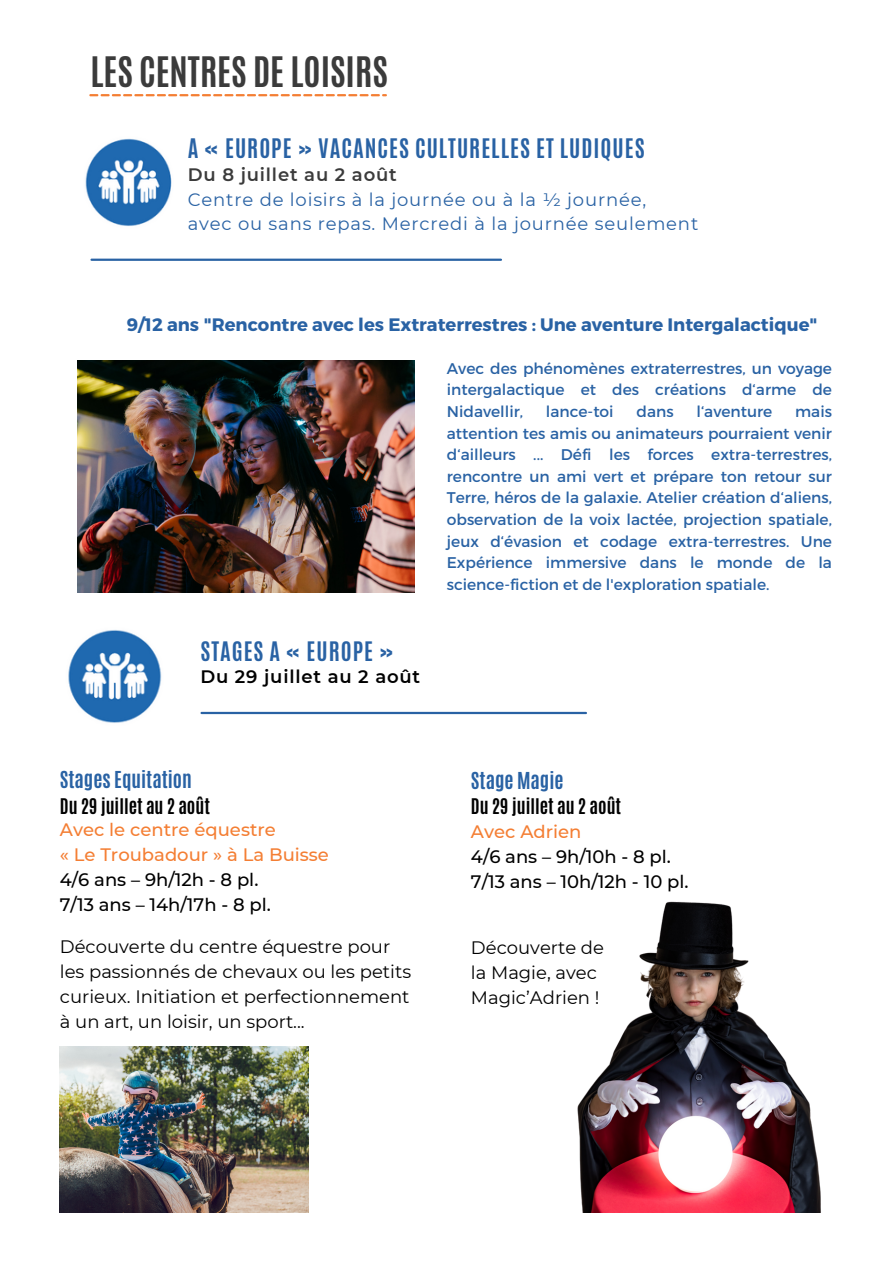
<style>
.page{position:relative;width:894px;height:1264px;background:#fff}
.page>*{position:absolute;margin:0;border:0;box-sizing:border-box;transform-origin:0 0}
.t1{font:700 35.1px "Antonio";color:#3b3b3b}
.t2{font:700 22.5px "Antonio";letter-spacing:.045em;color:#2962a4}
.t3{font:700 22.35px "Antonio";letter-spacing:.045em;color:#2962a4}
.t4{font:700 19.5px "Antonio";color:#2962a4}
.t5{font:18px/24.8px "Montserrat";color:#000}
.t6{font:500 18px/24.6px "Montserrat";color:#000}
.t7{font:18px/24.8px "Montserrat";letter-spacing:.045em;color:#2962a4}
.t8{font:700 18px "Montserrat";color:#2962a4}
.t9{font:500 18px/22.5px "Montserrat";color:#f47e33}
.t10{font:600 18px "Montserrat";letter-spacing:.045em;color:#000}
.t11{font:15.45px/21.6px "Montserrat";color:#2962a4;text-align:justify}
.s1{font-weight:600;color:#3b3b3b}
.s2{font-family:"Antonio";font-weight:700;color:#000}
.s3{color:#f47e33}
.s4{font-family:"Antonio";font-weight:700}
</style>
<div class="page">
<img style="left:68px;top:630px;width:94px;height:93px">
<hr style="left:201px;top:712px;width:384px;height:2px;background:#2962a4">
<img style="left:77px;top:361px;width:337px;height:231px">
<img style="left:85px;top:138px;width:87px;height:88px">
<svg style="left:89px;top:94px;width:298px;height:2px"></svg>
<hr style="left:91px;top:258px;width:410px;height:3px;background:#2962a4">
<img style="left:577px;top:901px;width:244px;height:311px">
<img style="left:60px;top:1046px;width:248px;height:166px">
<h2 class="t1" style="left:90px;top:47px;width:299px">LES CENTRES DE LOISIRS</h2>
<p class="t2" style="left:188px;top:132px;width:458px">A « EUROPE » VACANCES CULTURELLES ET LUDIQUES</p>
<p class="t7" style="left:188px;top:162px;width:512px"><span class="s1">Du 8 juillet au 2 août<br></span>Centre de loisirs à la journée ou à la ½ journée,<br>avec ou sans repas. Mercredi à la journée seulement</p>
<h3 class="t8" style="left:127px;top:312px;width:692px">9/12 ans "Rencontre avec les Extraterrestres : Une aventure Intergalactique"</h3>
<h2 class="t3" style="left:200px;top:635px;width:194px">STAGES A « EUROPE »</h2>
<h2 class="t10" style="left:200px;top:666px;width:221px">Du 29 juillet au 2 août</h2>
<h2 class="t11" style="left:446px;top:356px;width:386px">Avec des phénomènes extraterrestres, un voyage intergalactique et des créations d‘arme de Nidavellir,</h2>
<h2 class="t11" style="left:446px;top:400px;width:386px;text-indent:348px">mais attention tes amis ou animateurs pourraient venir d‘ailleurs ... Défi les forces extra-terrestres, rencontre un ami vert et prépare ton retour sur Terre, héros de la galaxie. Atelier création d‘aliens, observation de la voix lactée, projection spatiale, jeux d‘évasion et codage extra-terrestres. Une Expérience immersive dans le monde de la science-fiction et de l'exploration spatiale.</h2>
<h2 class="t11" style="left:546px;top:400px;width:69px">lance-toi</h2>
<h2 class="t11" style="left:636px;top:400px;width:39px">dans</h2>
<h2 class="t11" style="left:696px;top:400px;width:77px">l‘aventure</h2>
<p class="t4" style="left:60px;top:765px;width:133px">Stages Equitation</p>
<p class="t9" style="left:60px;top:796px;width:217px"><span class="s2">Du 29 juillet au 2 août<br></span>Avec le centre équestre</p>
<p class="t6" style="left:60px;top:842px;width:270px"><span class="s3">« Le Troubadour » à La Buisse<br></span>4/6 ans – 9h/12h - 8 pl.<br>7/13 ans – 14h/17h - 8 pl.</p>
<p class="t5" style="left:60px;top:934px;width:353px">Découverte du centre équestre pour les passionnés de chevaux ou les petits curieux. Initiation et perfectionnement à un art, un loisir, un sport...</p>
<h3 class="t4" style="left:471px;top:766px;width:94px">Stage Magie</h3>
<h3 class="t6" style="left:471px;top:794px;width:219px"><span class="s4">Du 29 juillet au 2 août<br></span><span class="s3">Avec Adrien<br></span>4/6 ans – 9h/10h - 8 pl.<br>7/13 ans – 10h/12h - 10 pl.</h3>
<p class="t5" style="left:471px;top:934px;width:134px">Découverte de la Magie, avec<br>Magic’Adrien !</p>
</div>
